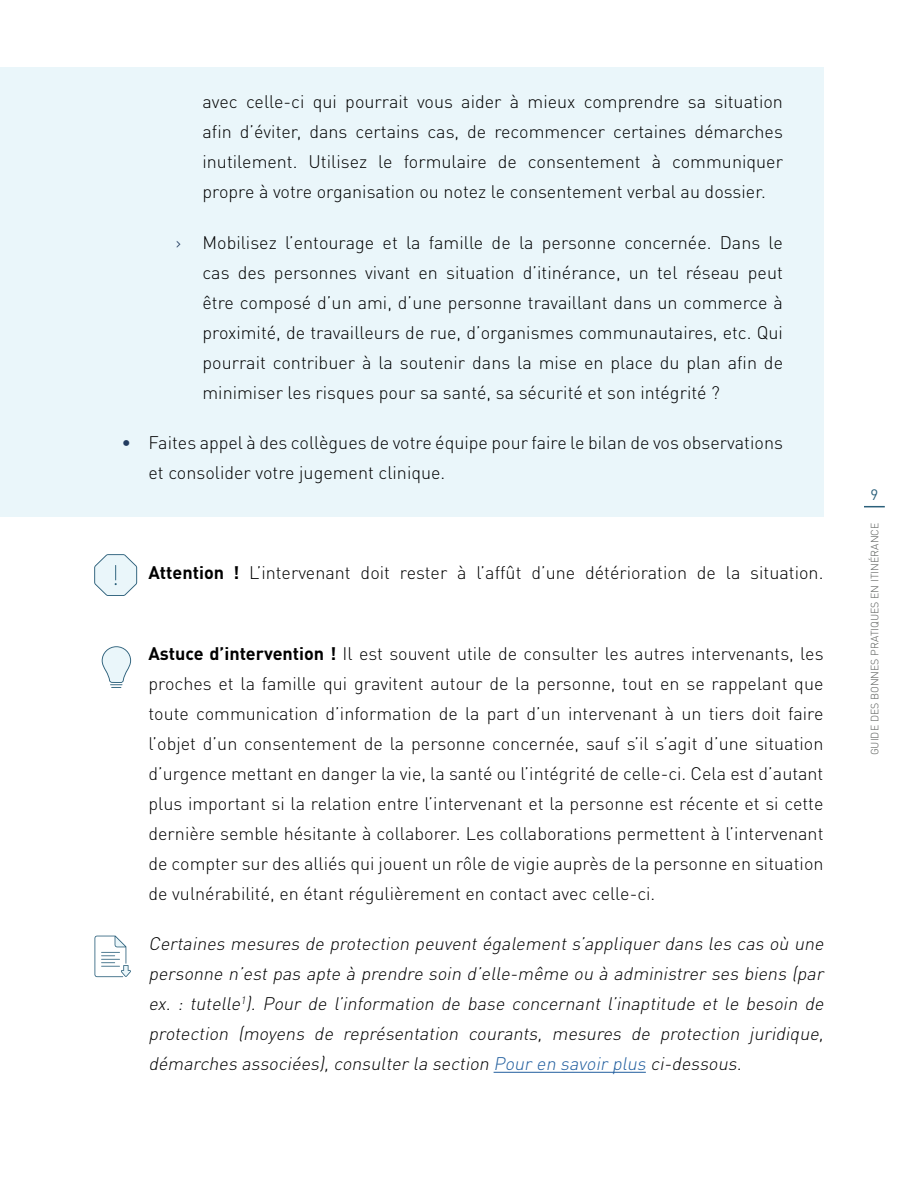
<style>
.page{position:relative;width:918px;height:1188px;background:#fff}
.page>*{position:absolute;margin:0;border:0;box-sizing:border-box;transform-origin:0 0}
.t1{font:300 18px/30px "DIN Offc";color:#000;text-align:justify}
.t2{font:italic 300 18px/30px "DIN Offc";color:#000;text-align:justify}
.t3{font:15px "DIN Offc";color:#2b607b}
.t4{font:300 10.5px "DIN Offc";color:#575a57}
.s1{color:#233c60}
.s2{font-weight:700}
.s3{color:#215e9e}
</style>
<div class="page">
<svg style="left:864px;top:506px;width:21px;height:1px"></svg>
<div style="left:0;top:68px;width:824px;height:168px;background:#eaf6fa"></div>
<div style="left:0;top:208px;width:824px;height:228px;background:#eaf6fa"></div>
<div style="left:0;top:408px;width:824px;height:109px;background:#eaf6fa"></div>
<hr style="left:494px;top:1072px;width:152px;height:1px;background:#215e9e">
<svg style="left:94px;top:554px;width:43px;height:42px"></svg>
<svg style="left:102px;top:646px;width:29px;height:42px"></svg>
<svg style="left:94px;top:936px;width:37px;height:41px"></svg>
<p class="t1" style="left:202px;top:87px;width:582px">avec celle-ci qui pourrait vous aider à mieux comprendre sa situation afin d’éviter, dans certains cas, de recommencer certaines démarches inutilement. Utilisez le formulaire de consentement à communiquer propre à votre organisation ou notez le consentement verbal au dossier.</p>
<p class="t1" style="left:202px;top:227px;width:582px;text-indent:-27px"><span class="s1">›</span> Mobilisez l’entourage et la famille de la personne concernée. Dans le cas des personnes vivant en situation d’itinérance, un tel réseau peut être composé d’un ami, d’une personne travaillant dans un commerce à proximité, de travailleurs de rue, d’organismes communautaires, etc. Qui pourrait contribuer à la soutenir dans la mise en place du plan afin de minimiser les risques pour sa santé, sa sécurité et son intégrité ?</p>
<p class="t1" style="left:148px;top:427px;width:636px;text-indent:-27px"><span class="s1">•</span> Faites appel à des collègues de votre équipe pour faire le bilan de vos observations et consolider votre jugement clinique.</p>
<p class="t1" style="left:148px;top:558px;width:676px"><span class="s2">Attention !</span> L’intervenant doit rester à l’affût d’une détérioration de la situation.</p>
<p class="t1" style="left:148px;top:638px;width:677px"><span class="s2">Astuce d’intervention !</span> Il est souvent utile de consulter les autres intervenants, les proches et la famille qui gravitent autour de la personne, tout en se rappelant que toute communication d’information de la part d’un intervenant à un tiers doit faire l’objet d’un consentement de la personne concernée, sauf s’il s’agit d’une situation d’urgence mettant en danger la vie, la santé ou l’intégrité de celle-ci. Cela est d’autant plus important si la relation entre l’intervenant et la personne est récente et si cette dernière semble hésitante à collaborer. Les collaborations permettent à l’intervenant de compter sur des alliés qui jouent un rôle de vigie auprès de la personne en situation de vulnérabilité, en étant régulièrement en contact avec celle-ci.</p>
<p class="t2" style="left:148px;top:928px;width:680px">Certaines mesures de protection peuvent également s’appliquer dans les cas où une personne n’est pas apte à prendre soin d’elle-même ou à administrer ses biens (par ex. : tutelle<sup>1</sup>). Pour de l’information de base concernant l’inaptitude et le besoin de protection (moyens de représentation courants, mesures de protection juridique, démarches associées),consulter la section <span class="s3">Pour en savoir plus</span> ci-dessous.</p>
<p class="t3" style="left:870px;top:485px;width:9px">9</p>
<p class="t4" style="left:868px;top:755px;width:234px;rotate:-90deg">GUIDE DES BONNES PRATIQUES EN ITINÉRANCE</p>
</div>
